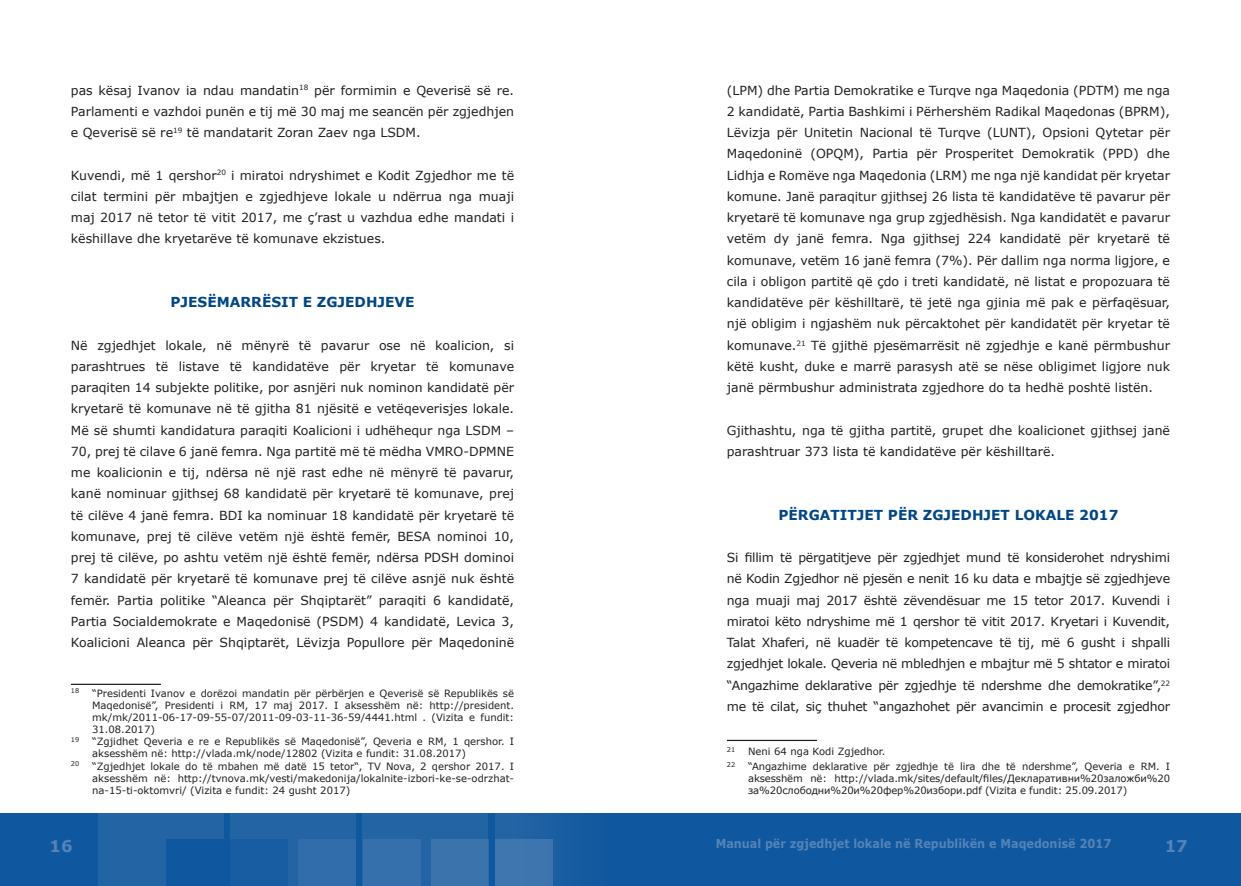
<style>
.page{position:relative;width:1241px;height:886px;background:#fff}
.page>*{position:absolute;margin:0;border:0;box-sizing:border-box;transform-origin:0 0}
.t1{font:700 16.25px "Verdana";color:#5483b7}
.t2{font:700 13.75px "Verdana";color:#004684}
.t3{font:12.5px/21.2px "Verdana";color:#231f20;text-align:justify}
.t4{font:700 12.38px "Verdana";color:#5483b7;scale:.91 1}
.t5{font:10px/12px "Verdana";color:#231f20;text-align:justify}
.t6{font:6.5px "Verdana";color:#231f20}
</style>
<div class="page">
<div style="left:620px;top:813px;width:620px;height:73px;background:#0f579e"></div>
<div style="left:0;top:813px;width:620px;height:73px;background:#0f579e"></div>
<div style="left:98px;top:813px;width:125px;height:73px;background:#2364a5"></div>
<div style="left:230px;top:813px;width:126px;height:73px;background:#2364a5"></div>
<div style="left:363px;top:813px;width:125px;height:73px;background:#2364a5"></div>
<div style="left:495px;top:813px;width:125px;height:73px;background:#175ca1"></div>
<div style="left:230px;top:839px;width:58px;height:47px;background:#185ca1"></div>
<div style="left:166px;top:839px;width:58px;height:47px;background:#0f579e"></div>
<div style="left:298px;top:839px;width:58px;height:47px;background:#316daa"></div>
<div style="left:431px;top:839px;width:57px;height:47px;background:#3b73ad"></div>
<div style="left:495px;top:839px;width:58px;height:47px;background:#3f76af"></div>
<div style="left:363px;top:839px;width:57px;height:47px;background:#3670ac"></div>
<hr style="left:71px;top:684px;width:90px;height:1px;background:#231f20">
<hr style="left:726px;top:740px;width:90px;height:1px;background:#231f20">
<p class="t3" style="left:71px;top:79px;width:444px">pas kësaj Ivanov ia ndau mandatin<sup>18</sup> për formimin e Qeverisë së re.<br>Parlamenti e vazhdoi punën e tij më 30 maj me seancën për zgjedhjen e Qeverisë së re<sup>19</sup> të mandatarit Zoran Zaev nga LSDM.</p>
<p class="t3" style="left:71px;top:164px;width:444px">Kuvendi, më 1 qershor<sup>20</sup> i miratoi ndryshimet e Kodit Zgjedhor me të cilat termini për mbajtjen e zgjedhjeve lokale u ndërrua nga muaji maj 2017 në tetor të vitit 2017, me ç’rast u vazhdua edhe mandati i këshillave dhe kryetarëve të komunave ekzistues.</p>
<p class="t2" style="left:170px;top:292px;width:245px">pjesëmarrësit E zgjedhjeVe</p>
<p class="t3" style="left:71px;top:334px;width:444px">Në zgjedhjet lokale, në mënyrë të pavarur ose në koalicion, si parashtrues të listave të kandidatëve për kryetar të komunave paraqiten 14 subjekte politike, por asnjëri nuk nominon kandidatë për kryetarë të komunave në të gjitha 81 njësitë e vetëqeverisjes lokale.<br>Më së shumti kandidatura paraqiti Koalicioni i udhëhequr nga LSDM – 70, prej të cilave 6 janë femra. Nga partitë më të mëdha VMRO-DPMNE me koalicionin e tij, ndërsa në një rast edhe në mënyrë të pavarur, kanë nominuar gjithsej 68 kandidatë për kryetarë të komunave, prej të cilëve 4 janë femra. BDI ka nominuar 18 kandidatë për kryetarë të komunave, prej të cilëve vetëm një është femër, BESA nominoi 10, prej të cilëve, po ashtu vetëm një është femër, ndërsa PDSH dominoi 7 kandidatë për kryetarë të komunave prej të cilëve asnjë nuk është femër. Partia politike “Aleanca për Shqiptarët” paraqiti 6 kandidatë, Partia Socialdemokrate e Maqedonisë (PSDM) 4 kandidatë, Levica 3, Koalicioni Aleanca për Shqiptarët, Lëvizja Popullore për Maqedoninë</p>
<p class="t6" style="left:71px;top:686px;width:10px">18</p>
<p class="t5" style="left:92px;top:687px;width:423px">“Presidenti Ivanov e dorëzoi mandatin për përbërjen e Qeverisë së Republikës së Maqedonisë”, Presidenti i RM, 17 maj 2017. I aksesshëm në: http://president. mk/mk/2011-06-17-09-55-07/2011-09-03-11-36-59/4441.html . (Vizita e fundit:<br>31.08.2017)</p>
<p class="t6" style="left:71px;top:735px;width:10px">19</p>
<p class="t5" style="left:92px;top:735px;width:423px">“Zgjidhet Qeveria e re e Republikës së Maqedonisë”, Qeveria e RM, 1 qershor. I aksesshëm në: http://vlada.mk/node/12802 (Vizita e fundit: 31.08.2017)</p>
<p class="t6" style="left:71px;top:759px;width:10px">20</p>
<p class="t5" style="left:92px;top:760px;width:423px">“Zgjedhjet lokale do të mbahen më datë 15 tetor“, TV Nova, 2 qershor 2017. I aksesshëm në: http://tvnova.mk/vesti/makedonija/lokalnite-izbori-ke-se-odrzhat&shy;na-15-ti-oktomvri/ (Vizita e fundit: 24 gusht 2017)</p>
<p class="t3" style="left:726px;top:79px;width:444px">(LPM) dhe Partia Demokratike e Turqve nga Maqedonia (PDTM) me nga 2 kandidatë, Partia Bashkimi i Përhershëm Radikal Maqedonas (BPRM), Lëvizja për Unitetin Nacional të Turqve (LUNT), Opsioni Qytetar për Maqedoninë (OPQM), Partia për Prosperitet Demokratik (PPD) dhe Lidhja e Romëve nga Maqedonia (LRM) me nga një kandidat për kryetar komune. Janë paraqitur gjithsej 26 lista të kandidatëve të pavarur për kryetarë të komunave nga grup zgjedhësish. Nga kandidatët e pavarur vetëm dy janë femra. Nga gjithsej 224 kandidatë për kryetarë të komunave, vetëm 16 janë femra (7%). Për dallim nga norma ligjore, e cila i obligon partitë që çdo i treti kandidatë, në listat e propozuara të kandidatëve për këshilltarë, të jetë nga gjinia më pak e përfaqësuar, një obligim i ngjashëm nuk përcaktohet për kandidatët për kryetar të komunave.<sup>21</sup> Të gjithë pjesëmarrësit në zgjedhje e kanë përmbushur këtë kusht, duke e marrë parasysh atë se nëse obligimet ligjore nuk janë përmbushur administrata zgjedhore do ta hedhë poshtë listën.</p>
<p class="t3" style="left:726px;top:419px;width:444px">Gjithashtu, nga të gjitha partitë, grupet dhe koalicionet gjithsej janë parashtruar 373 lista të kandidatëve për këshilltarë.</p>
<p class="t2" style="left:778px;top:505px;width:341px">përgatitjet për zgjedhjet lokale 2017</p>
<p class="t3" style="left:726px;top:547px;width:445px">Si fillim të përgatitjeve për zgjedhjet mund të konsiderohet ndryshimi në Kodin Zgjedhor në pjesën e nenit 16 ku data e mbajtje së zgjedhjeve nga muaji maj 2017 është zëvendësuar me 15 tetor 2017. Kuvendi i miratoi këto ndryshime më 1 qershor të vitit 2017. Kryetari i Kuvendit, Talat Xhaferi, në kuadër të kompetencave të tij, më 6 gusht i shpalli zgjedhjet lokale. Qeveria në mbledhjen e mbajtur më 5 shtator e miratoi “Angazhime deklarative për zgjedhje të ndershme dhe demokratike”,<sup>22 </sup>me të cilat, siç thuhet “angazhohet për avancimin e procesit zgjedhor</p>
<p class="t6" style="left:726px;top:745px;width:10px">21</p>
<p class="t5" style="left:748px;top:746px;width:139px">Neni 64 nga Kodi Zgjedhor.</p>
<p class="t6" style="left:726px;top:760px;width:10px">22</p>
<p class="t5" style="left:748px;top:761px;width:423px">“Angazhime deklarative për zgjedhje të lira dhe të ndershme”, Qeveria e RM. I aksesshëm në: http://vlada.mk/sites/default/files/Декларативни%20заложби%20 за%20слободни%20и%20фер%20избори.pdf (Vizita e fundit: 25.09.2017)</p>
<h1 class="t1" style="left:50px;top:834px;width:25px">16</h1>
<p class="t4" style="left:715px;top:835px;width:436px">Manual për zgjedhjet lokale në Republikën e Maqedonisë 2017</p>
<h1 class="t1" style="left:1164px;top:834px;width:25px">17</h1>
</div>
